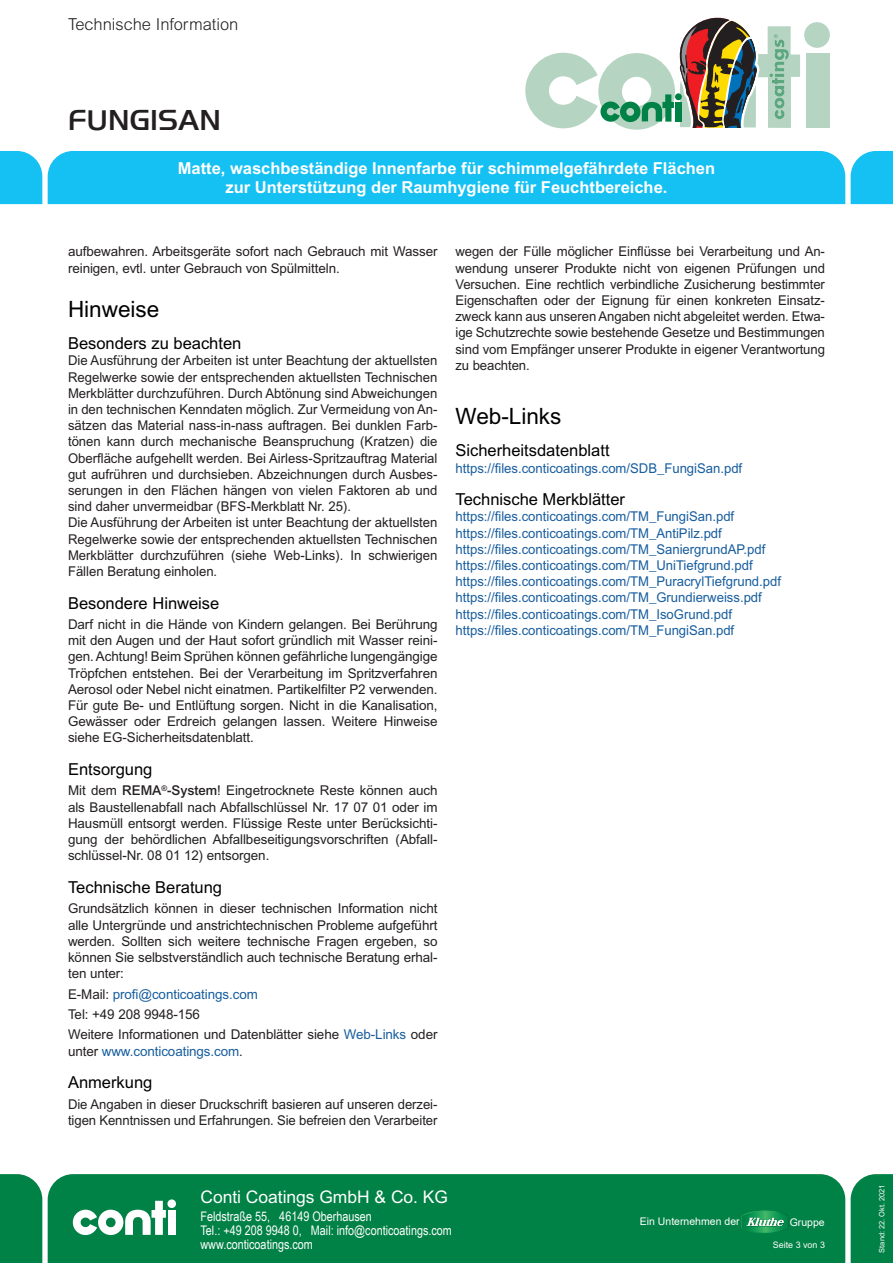
<style>
.page{position:relative;width:893px;height:1263px;background:#fff}
.page>*{position:absolute;margin:0;border:0;box-sizing:border-box;transform-origin:0 0}
.t1{font:500 30px "Handel Got D";letter-spacing:.005em;color:#231f20}
.Oberpunkt{font:22.5px "Arial MT Std";color:#000}
.t2{font:17.4px "Arial MT Std";color:#fff}
.Unterpunkt{font:16.5px "Arial MT Std";color:#000}
.t3{font:700 16.5px/19.8px "Arial MT Std";color:#fff;text-align:center}
.t4{font:300 16.5px "Arial MT Std";color:#231f20}
.Textblock{font:13.5px/16.2px "Arial MT Std";letter-spacing:-.005em;color:#231f20;text-align:justify}
.Textblock-2{font:13.5px "Arial MT Std";color:#175d9e}
.t5{font:13.2px/13.6px "Arial Narrow";color:#fff}
.t6{font:10.5px "Arial";color:#fff}
.t7{font:9px "Arial MT Std";color:#fff}
.t8{font:7.5px "Arial MT Std";color:#fff}
.s1{font-weight:500}
.s2{color:#231f20}
.s3{color:#175d9e}
</style>
<div class="page">
<div style="left:0;top:1174px;width:42px;height:89px;background:#008145"></div>
<div style="left:851px;top:1174px;width:42px;height:89px;background:#008145"></div>
<div style="left:48px;top:1174px;width:797px;height:89px;background:#008145"></div>
<svg style="left:742px;top:1211px;width:47px;height:22px"></svg>
<svg style="left:73px;top:1201px;width:93px;height:34px"></svg>
<div style="left:168px;top:1210px;width:8px;height:25px;background:#fff"></div>
<div style="left:167px;top:1199px;width:9px;height:9px;background:#fff;border-radius:50%"></div>
<div style="left:806px;top:54px;width:23px;height:74px;background:#b5d4c2"></div>
<div style="left:804px;top:22px;width:26px;height:26px;background:#b5d4c2;border-radius:50%"></div>
<svg style="left:525px;top:17px;width:275px;height:113px"></svg>
<div style="left:48px;top:151px;width:797px;height:53px;background:#15c0f2"></div>
<div style="left:851px;top:151px;width:42px;height:53px;background:#15c0f2"></div>
<div style="left:0;top:151px;width:42px;height:53px;background:#15c0f2"></div>
<p class="t4" style="left:68px;top:15px;width:172px">Technische Information</p>
<h1 class="t1" style="left:68px;top:98px;width:155px">FUNGISAN</h1>
<p class="t3" style="left:178px;top:158px;width:539px">Matte, waschbeständige Innenfarbe für schimmelgefährdete Flächen zur Unterstützung der Raumhygiene für Feuchtbereiche.</p>
<p class="Textblock" style="left:68px;top:244px;width:371px">aufbewahren. Arbeitsgeräte sofort nach Gebrauch mit Wasser reinigen, evtl. unter Gebrauch von Spülmitteln.</p>
<p class="Oberpunkt" style="left:68px;top:296px;width:93px">Hinweise</p>
<p class="Unterpunkt" style="left:68px;top:334px;width:175px">Besonders zu beachten</p>
<p class="Textblock" style="left:68px;top:352px;width:371px">Die Ausführung der Arbeiten ist unter Beachtung der aktuellsten Regelwerke sowie der entsprechenden aktuellsten Technischen Merkblätter durchzuführen. Durch Abtönung sind Abweichungen in den technischen Kenndaten möglich. Zur Vermeidung von An&shy;sätzen das Material nass-in-nass auftragen. Bei dunklen Farb&shy;tönen kann durch mechanische Beanspruchung (Kratzen) die Oberfläche aufgehellt werden. Bei Airless-Spritzauftrag Material gut aufrühren und durchsieben. Abzeichnungen durch Ausbes&shy;serungen in den Flächen hängen von vielen Faktoren ab und sind daher unvermeidbar (BFS-Merkblatt Nr. 25).</p>
<p class="Textblock" style="left:68px;top:514px;width:371px">Die Ausführung der Arbeiten ist unter Beachtung der aktuellsten Regelwerke sowie der entsprechenden aktuellsten Technischen Merkblätter durchzuführen (siehe Web-Links). In schwierigen Fällen Beratung einholen.</p>
<p class="Unterpunkt" style="left:68px;top:593px;width:153px">Besondere Hinweise</p>
<p class="Textblock" style="left:68px;top:616px;width:371px">Darf nicht in die Hände von Kindern gelangen. Bei Berührung mit den Augen und der Haut sofort gründlich mit Wasser reini&shy;gen. Achtung! Beim Sprühen können gefährliche lungengängige Tröpfchen entstehen. Bei der Verarbeitung im Spritzverfahren Aerosol oder Nebel nicht einatmen. Partikelfilter P2 verwenden.<br>Für gute Be- und Entlüftung sorgen. Nicht in die Kanalisation, Gewässer oder Erdreich gelangen lassen. Weitere Hinweise siehe EG-Sicherheitsdatenblatt.</p>
<p class="Unterpunkt" style="left:68px;top:760px;width:86px">Entsorgung</p>
<p class="Textblock" style="left:68px;top:783px;width:371px">Mit dem <span class="s1">REMA</span><sup>®</sup><span class="s1">-System</span>! Eingetrocknete Reste können auch als Baustellenabfall nach Abfallschlüssel Nr. 17 07 01 oder im Hausmüll entsorgt werden. Flüssige Reste unter Berücksichti&shy;gung der behördlichen Abfallbeseitigungsvorschriften (Abfall&shy;schlüssel-Nr. 08 01 12) entsorgen.</p>
<p class="Unterpunkt" style="left:68px;top:878px;width:156px">Technische Beratung</p>
<p class="Textblock" style="left:68px;top:900px;width:371px">Grundsätzlich können in dieser technischen Information nicht alle Untergründe und anstrichtechnischen Probleme aufgeführt werden. Sollten sich weitere technische Fragen ergeben, so können Sie selbstverständlich auch technische Beratung erhal&shy;ten unter:</p>
<p class="Textblock-2" style="left:68px;top:986px;width:191px"><span class="s2">E-Mail:</span> profi@conticoatings.com</p>
<p class="Textblock" style="left:68px;top:1006px;width:134px">Tel: +49 208 9948-156</p>
<p class="Textblock" style="left:68px;top:1026px;width:371px">Weitere Informationen und Datenblätter siehe <span class="s3">Web-Links</span> oder unter <span class="s3">www.conticoatings.com</span>.</p>
<p class="Unterpunkt" style="left:68px;top:1073px;width:86px">Anmerkung</p>
<p class="Textblock" style="left:68px;top:1096px;width:371px">Die Angaben in dieser Druckschrift basieren auf unseren derzei&shy;tigen Kenntnissen und Erfahrungen. Sie befreien den Verarbeiter</p>
<p class="Textblock" style="left:455px;top:244px;width:371px">wegen der Fülle möglicher Einflüsse bei Verarbeitung und An&shy;wendung unserer Produkte nicht von eigenen Prüfungen und Versuchen. Eine rechtlich verbindliche Zusicherung bestimmter Eigenschaften oder der Eignung für einen konkreten Einsatz&shy;zweck kann aus unseren Angaben nicht abgeleitet werden. Etwa&shy;ige Schutzrechte sowie bestehende Gesetze und Bestimmungen sind vom Empfänger unserer Produkte in eigener Verantwortung zu beachten.</p>
<p class="Oberpunkt" style="left:455px;top:403px;width:107px">Web-Links</p>
<p class="Unterpunkt" style="left:455px;top:441px;width:156px">Sicherheitsdatenblatt</p>
<p class="Textblock-2" style="left:455px;top:460px;width:288px">https://files.conticoatings.com/SDB_FungiSan.pdf</p>
<p class="Unterpunkt" style="left:455px;top:490px;width:171px">Technische Merkblätter</p>
<p class="Textblock-2" style="left:455px;top:509px;width:280px">https://files.conticoatings.com/TM_FungiSan.pdf</p>
<p class="Textblock-2" style="left:455px;top:525px;width:268px">https://files.conticoatings.com/TM_AntiPilz.pdf</p>
<p class="Textblock-2" style="left:455px;top:541px;width:311px">https://files.conticoatings.com/TM_SaniergrundAP.pdf</p>
<p class="Textblock-2" style="left:455px;top:557px;width:299px">https://files.conticoatings.com/TM_UniTiefgrund.pdf</p>
<p class="Textblock-2" style="left:455px;top:574px;width:327px">https://files.conticoatings.com/TM_PuracrylTiefgrund.pdf</p>
<p class="Textblock-2" style="left:455px;top:590px;width:308px">https://files.conticoatings.com/TM_Grundierweiss.pdf</p>
<p class="Textblock-2" style="left:455px;top:606px;width:278px">https://files.conticoatings.com/TM_IsoGrund.pdf</p>
<p class="Textblock-2" style="left:455px;top:622px;width:280px">https://files.conticoatings.com/TM_FungiSan.pdf</p>
<p class="t2" style="left:200px;top:1186px;width:249px">Conti Coatings GmbH &amp; Co. KG</p>
<p class="t5" style="left:200px;top:1209px;width:253px">Feldstraße 55, 46149 Oberhausen<br>Tel.: +49 208 9948 0, Mail: info@conticoatings.com www.conticoatings.com</p>
<p class="t6" style="left:640px;top:1214px;width:101px">Ein Unternehmen der</p>
<p class="t6" style="left:790px;top:1215px;width:37px">Gruppe</p>
<p class="t7" style="left:773px;top:1240px;width:54px">Seite 3 von 3</p>
<p class="t8" style="left:877px;top:1252px;width:70px;rotate:-90deg">Stand: 22. Okt. 2021</p>
</div>
